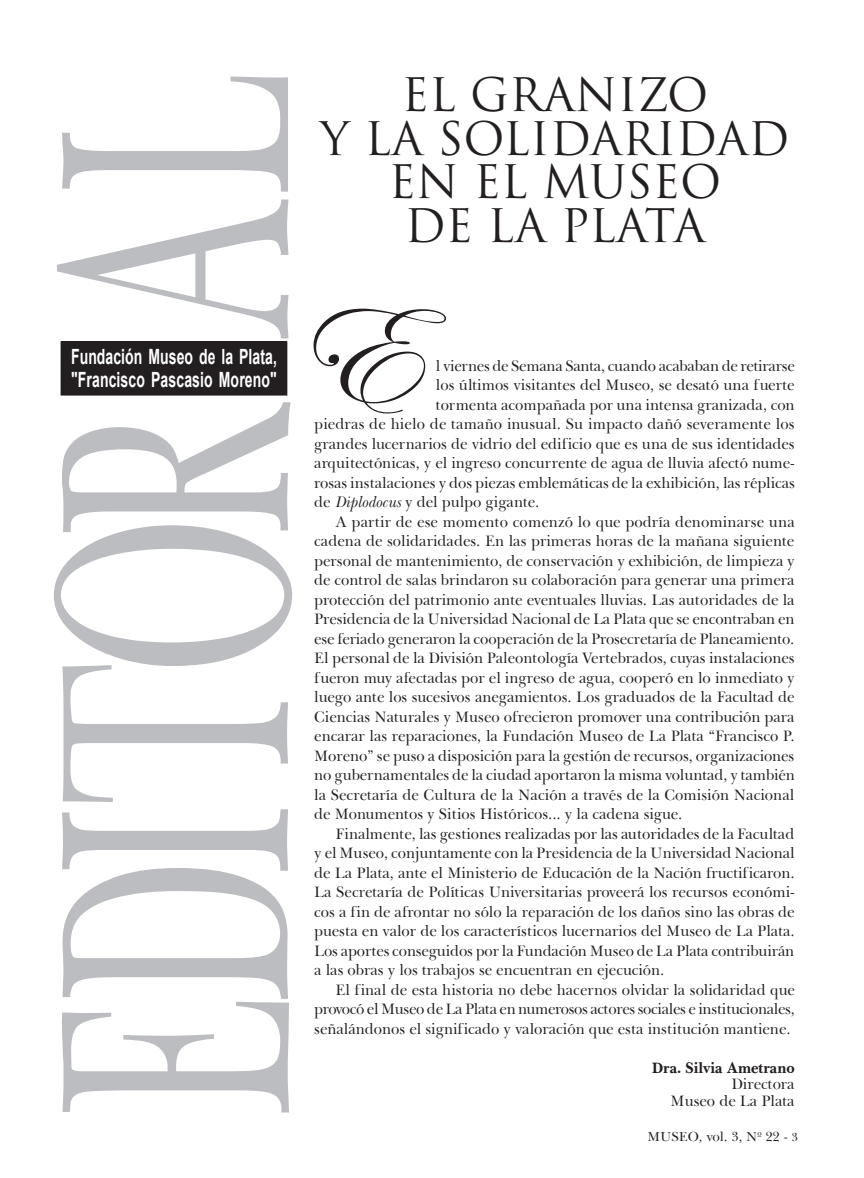
<style>
.page{position:relative;width:864px;height:1178px;background:#fff}
.page>*{position:absolute;margin:0;border:0;box-sizing:border-box;transform-origin:0 0}
.t1{font:45px/43.5px "Trajan Pro";color:#231f20;text-align:center}
.t2{font:700 21px/22.5px "Arial";letter-spacing:.01em;color:#fff;scale:.67 1}
.t3{font:15.75px/16.5px "Baskerville Handcut";color:#231f20;text-align:right;scale:.95 1}
.t4{font:15.75px "Baskerville Handcut";letter-spacing:-.02em;color:#231f20;scale:.95 1}
.t5{font:15.75px "Baskerville Handcut BOLD";color:#231f20;scale:.95 1}
.t6{font:13.5px "Baskerville Handcut";color:#231f20}
.s1{font-family:"Baskerville Handcut ITALIC"}
.s2{font-size:12px}
</style>
<div class="page">
<svg style="left:62px;top:809px;width:227px;height:303px"></svg>
<svg style="left:54px;top:402px;width:238px;height:400px"></svg>
<svg style="left:57px;top:199px;width:231px;height:139px"></svg>
<svg style="left:62px;top:77px;width:226px;height:115px"></svg>
<div style="left:61px;top:342px;width:226px;height:53px;background:#231f20"></div>
<svg style="left:313px;top:309px;width:133px;height:104px"></svg>
<h1 class="t1" style="left:320px;top:73px;width:470px">EL GRANIZO<br>Y LA SOLIDARIDAD<br>EN EL MUSEO<br>DE LA PLATA</h1>
<h2 class="t2" style="left:71px;top:346px;width:308px">Fundación Museo de la Plata, "Francisco Pascasio Moreno"</h2>
<p class="t3" style="left:435px;top:358px;width:379px">l viernes de Semana Santa, cuando acababan de retirarse</p>
<p class="t3" style="left:435px;top:377px;width:379px">los últimos visitantes del Museo, se desató una fuerte</p>
<p class="t3" style="left:435px;top:397px;width:379px">tormenta acompañada por una intensa granizada, con</p>
<p class="t3" style="left:314px;top:416px;width:507px">piedras de hielo de tamaño inusual. Su impacto dañó severamente los</p>
<p class="t3" style="left:314px;top:436px;width:507px">grandes lucernarios de vidrio del edificio que es una de sus identidades</p>
<p class="t3" style="left:314px;top:455px;width:507px">arquitectónicas, y el ingreso concurrente de agua de lluvia afectó nume-</p>
<p class="t3" style="left:314px;top:475px;width:507px">rosas instalaciones y dos piezas emblemáticas de la exhibición, las réplicas</p>
<p class="t3" style="left:314px;top:494px;width:238px">de <span class="s1">Diplodocus</span> y del pulpo gigante.</p>
<p class="t3" style="left:335px;top:514px;width:484px">A partir de ese momento comenzó lo que podría denominarse una</p>
<p class="t3" style="left:314px;top:533px;width:506px">cadena de solidaridades. En las primeras horas de la mañana siguiente</p>
<p class="t3" style="left:314px;top:553px;width:507px">personal de mantenimiento, de conservación y exhibición, de limpieza y</p>
<p class="t3" style="left:314px;top:572px;width:507px">de control de salas brindaron su colaboración para generar una primera</p>
<p class="t3" style="left:314px;top:592px;width:507px">protección del patrimonio ante eventuales lluvias. Las autoridades de la</p>
<p class="t3" style="left:314px;top:611px;width:507px">Presidencia de la Universidad Nacional de La Plata que se encontraban en</p>
<p class="t3" style="left:314px;top:631px;width:506px">ese feriado generaron la cooperación de la Prosecretaría de Planeamiento.</p>
<p class="t3" style="left:314px;top:650px;width:507px">El personal de la División Paleontología Vertebrados, cuyas instalaciones</p>
<p class="t3" style="left:314px;top:670px;width:507px">fueron muy afectadas por el ingreso de agua, cooperó en lo inmediato y</p>
<p class="t3" style="left:314px;top:689px;width:507px">luego ante los sucesivos anegamientos. Los graduados de la Facultad de</p>
<p class="t3" style="left:314px;top:709px;width:507px">Ciencias Naturales y Museo ofrecieron promover una contribución para</p>
<p class="t3" style="left:314px;top:728px;width:507px">encarar las reparaciones, la Fundación Museo de La Plata “Francisco P.</p>
<p class="t3" style="left:314px;top:748px;width:506px">Moreno” se puso a disposición para la gestión de recursos, organizaciones</p>
<p class="t3" style="left:314px;top:767px;width:507px">no gubernamentales de la ciudad aportaron la misma voluntad, y también</p>
<p class="t3" style="left:314px;top:787px;width:506px">la Secretaría de Cultura de la Nación a través de la Comisión Nacional</p>
<p class="t3" style="left:314px;top:806px;width:389px">de Monumentos y Sitios Históricos... y la cadena sigue.</p>
<p class="t3" style="left:335px;top:826px;width:484px">Finalmente, las gestiones realizadas por las autoridades de la Facultad</p>
<p class="t3" style="left:314px;top:845px;width:507px">y el Museo, conjuntamente con la Presidencia de la Universidad Nacional</p>
<p class="t3" style="left:314px;top:865px;width:507px">de La Plata, ante el Ministerio de Educación de la Nación fructificaron.</p>
<p class="t3" style="left:314px;top:884px;width:507px">La Secretaría de Políticas Universitarias proveerá los recursos económi-</p>
<p class="t3" style="left:314px;top:904px;width:507px">cos a fin de afrontar no sólo la reparación de los daños sino las obras de</p>
<p class="t3" style="left:314px;top:923px;width:507px">puesta en valor de los característicos lucernarios del Museo de La Plata.</p>
<p class="t3" style="left:314px;top:943px;width:506px">Los aportes conseguidos por la Fundación Museo de La Plata contribuirán</p>
<p class="t3" style="left:314px;top:962px;width:370px">a las obras y los trabajos se encuentran en ejecución.</p>
<p class="t3" style="left:335px;top:982px;width:485px">El final de esta historia no debe hacernos olvidar la solidaridad que</p>
<p class="t4" style="left:314px;top:1000px;width:507px">provocó el Museo de La Plata en numerosos actores sociales e institucionales,</p>
<p class="t3" style="left:314px;top:1021px;width:502px">señalándonos el significado y valoración que esta institución mantiene.</p>
<p class="t5" style="left:651px;top:1059px;width:152px">Dra. Silvia Ametrano</p>
<p class="t3" style="left:670px;top:1076px;width:132px">Directora<br>Museo de La Plata</p>
<p class="t6" style="left:647px;top:1129px;width:152px">MUSEO, vol. 3, Nº 22 - <span class="s2">3</span></p>
</div>
